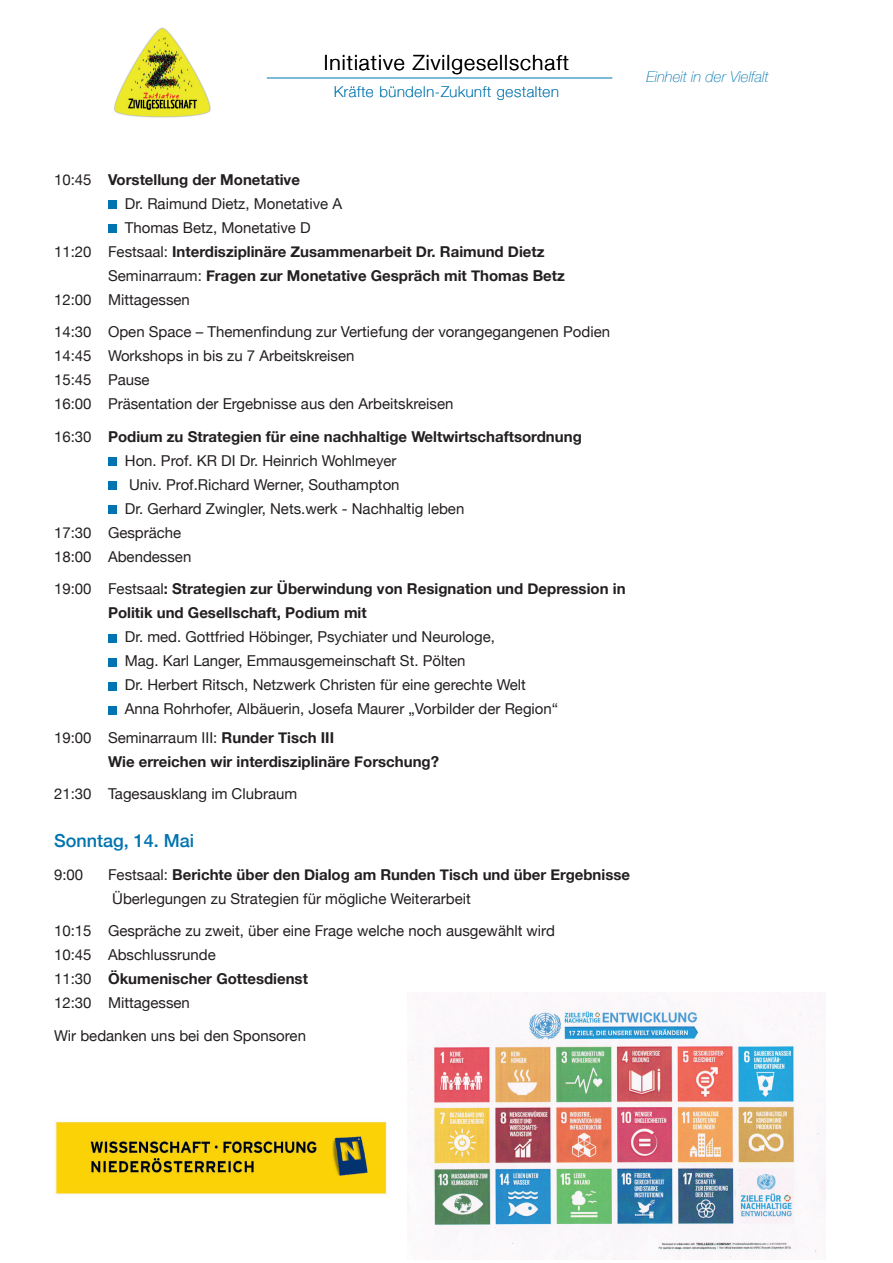
<style>
.page{position:relative;width:893px;height:1263px;background:#fff}
.page>*{position:absolute;margin:0;border:0;box-sizing:border-box;transform-origin:0 0}
.t1{font:300 21px "Helvetica Neue";letter-spacing:.05em;color:#000}
.t2{font:500 18px "Helvetica Neue";color:#0074b0}
.t3{font:15px/24px "Helvetica Neue";color:#231f20}
.t4{font:700 15px/24px "Helvetica Neue";color:#231f20}
.t5{font:100 15px "Helvetica Neue";letter-spacing:.05em;color:#0074b0}
.t6{font:italic 100 15px "Helvetica Neue";color:#0074b0}
.s1{font-weight:400}
.s2{font-weight:700}
</style>
<div class="page">
<hr style="left:267px;top:78px;width:345px;height:1px;background:#0074b0">
<img style="left:114px;top:28px;width:96px;height:90px">
<div style="left:108px;top:200px;width:9px;height:9px;background:#0074b0"></div>
<div style="left:108px;top:224px;width:9px;height:9px;background:#0074b0"></div>
<div style="left:108px;top:457px;width:9px;height:9px;background:#0074b0"></div>
<div style="left:108px;top:481px;width:9px;height:9px;background:#0074b0"></div>
<div style="left:108px;top:505px;width:9px;height:9px;background:#0074b0"></div>
<div style="left:108px;top:634px;width:9px;height:8px;background:#0074b0"></div>
<div style="left:108px;top:658px;width:9px;height:8px;background:#0074b0"></div>
<div style="left:108px;top:682px;width:9px;height:8px;background:#0074b0"></div>
<div style="left:108px;top:706px;width:9px;height:8px;background:#0074b0"></div>
<img style="left:407px;top:993px;width:419px;height:266px">
<img style="left:55px;top:1121px;width:332px;height:73px">
<h1 class="t1" style="left:324px;top:45px;width:247px">Initiative Zivilgesellschaft</h1>
<p class="t5" style="left:334px;top:80px;width:226px">Kräfte bündeln-Zukunft gestalten</p>
<p class="t6" style="left:646px;top:65px;width:124px">Einheit in der Vielfalt</p>
<p class="t4" style="left:54px;top:168px;width:247px"><span class="s1">10:45</span> Vorstellung der Monetative</p>
<p class="t3" style="left:125px;top:192px;width:219px">Dr. Raimund Dietz, Monetative A</p>
<p class="t3" style="left:125px;top:216px;width:187px">Thomas Betz, Monetative D</p>
<p class="t4" style="left:54px;top:240px;width:492px"><span class="s1">11:20 Festsaal:</span> Interdisziplinäre Zusammenarbeit Dr. Raimund Dietz</p>
<p class="t4" style="left:108px;top:264px;width:458px"><span class="s1">Seminarraum:</span> Fragen zur Monetative Gespräch mit Thomas Betz</p>
<p class="t3" style="left:54px;top:288px;width:137px">12:00 Mittagessen</p>
<p class="t3" style="left:54px;top:321px;width:558px">14:30 Open Space – Themenfindung zur Vertiefung der vorangegangenen Podien 14:45 Workshops in bis zu 7 Arbeitskreisen<br>15:45 Pause<br>16:00 Präsentation der Ergebnisse aus den Arbeitskreisen</p>
<p class="t4" style="left:54px;top:425px;width:529px"><span class="s1">16:30</span> Podium zu Strategien für eine nachhaltige Weltwirtschaftsordnung</p>
<p class="t3" style="left:125px;top:449px;width:273px">Hon. Prof. KR DI Dr. Heinrich Wohlmeyer</p>
<p class="t3" style="left:129px;top:473px;width:272px">Univ. Prof.Richard Werner, Southampton</p>
<p class="t3" style="left:125px;top:497px;width:341px">Dr. Gerhard Zwingler, Nets.werk - Nachhaltig leben</p>
<p class="t3" style="left:54px;top:521px;width:129px">17:30 Gespräche</p>
<p class="t3" style="left:54px;top:545px;width:139px">18:00 Abendessen</p>
<p class="t4" style="left:108px;top:577px;width:519px;text-indent:-54px"><span class="s1">19:00 Festsaal</span>: Strategien zur Überwindung von Resignation und Depression in<br>Politik und Gesellschaft, Podium mit</p>
<p class="t3" style="left:125px;top:626px;width:435px">Dr. med. Gottfried Höbinger, Psychiater und Neurologe,<br>Mag. Karl Langer, Emmausgemeinschaft St. Pölten<br>Dr. Herbert Ritsch, Netzwerk Christen für eine gerechte Welt Anna Rohrhofer, Albäuerin, Josefa Maurer „Vorbilder der Region“</p>
<p class="t4" style="left:108px;top:726px;width:333px;text-indent:-54px"><span class="s1">19:00 Seminarraum III:</span> Runder Tisch III<br>Wie erreichen wir interdisziplinäre Forschung?</p>
<p class="t3" style="left:54px;top:782px;width:245px">21:30 Tagesausklang im Clubraum</p>
<p class="t2" style="left:54px;top:826px;width:142px">Sonntag, 14. Mai</p>
<p class="t3" style="left:54px;top:863px;width:31px">9:00</p>
<p class="t3" style="left:108px;top:863px;width:524px">Festsaal: <span class="s2">Berichte über den Dialog am Runden Tisch und über Ergebnisse<br></span>Überlegungen zu Strategien für mögliche Weiterarbeit</p>
<p class="t3" style="left:54px;top:920px;width:502px">10:15 Gespräche zu zweit, über eine Frage welche noch ausgewählt wird 10:45 Abschlussrunde<br>11:30 <span class="s2">Ökumenischer Gottesdienst<br></span>12:30 Mittagessen</p>
<p class="t3" style="left:54px;top:1024px;width:254px">Wir bedanken uns bei den Sponsoren</p>
</div>
